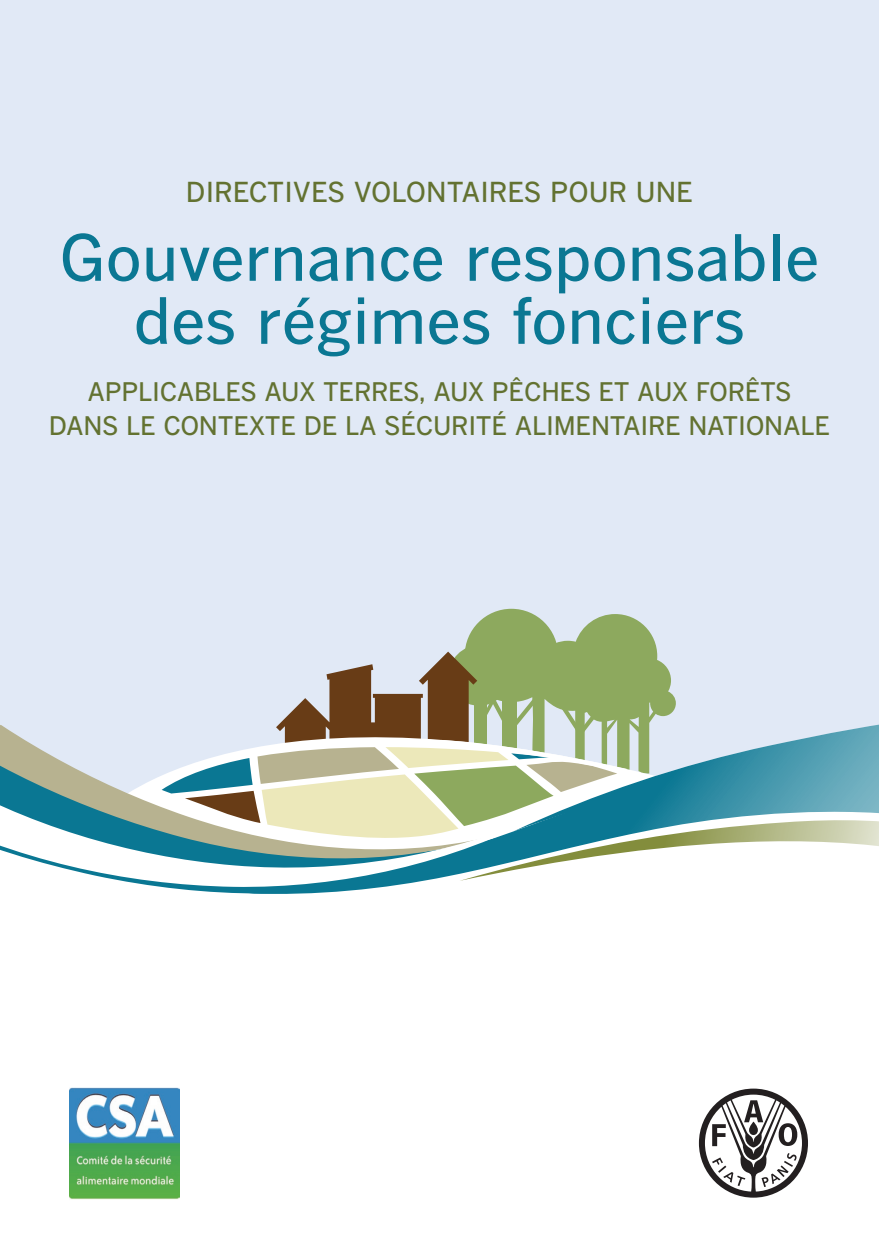
<style>
.page{position:relative;width:879px;height:1241px;background:#fff}
.page>*{position:absolute;margin:0;border:0;box-sizing:border-box;transform-origin:0 0}
.Bodycopy_MAX{font:500 63px/63px "Benton Gothic";color:#0a7793;text-align:center}
.Bodycopy_MAX-2{font:500 27.3px "Benton Gothic";color:#637231}
.Bodycopy_MAX-3{font:500 25.38px/33.6px "Benton Gothic";letter-spacing:-.01em;color:#637231;text-align:center}
</style>
<div class="page">
<div style="left:0;top:0;width:878px;height:805px;background:#e1e9f6"></div>
<hr style="left:0;top:0;width:1px;height:1240px;background:#e1e9f6">
<svg style="left:698px;top:1102px;width:109px;height:95px"></svg>
<img style="left:70px;top:1087px;width:110px;height:113px">
<svg style="left:0;top:725px;width:82px;height:47px"></svg>
<svg style="left:0;top:772px;width:161px;height:116px"></svg>
<svg style="left:161px;top:611px;width:717px;height:283px"></svg>
<p class="Bodycopy_MAX-2" style="left:186px;top:175px;width:508px">DIRECTIVES VOLONTAIRES POUR UNE</p>
<p class="Bodycopy_MAX" style="left:59px;top:225px;width:761px">GOUVERNANCE RESPONSABLE<br>DES RÉGIMES FONCIERS</p>
<p class="Bodycopy_MAX-3" style="left:49px;top:374px;width:782px">APPLICABLES AUX TERRES, AUX PÊCHES ET AUX FORÊTS<br>DANS LE CONTEXTE DE LA SÉCURITÉ ALIMENTAIRE NATIONALE</p>
</div>
